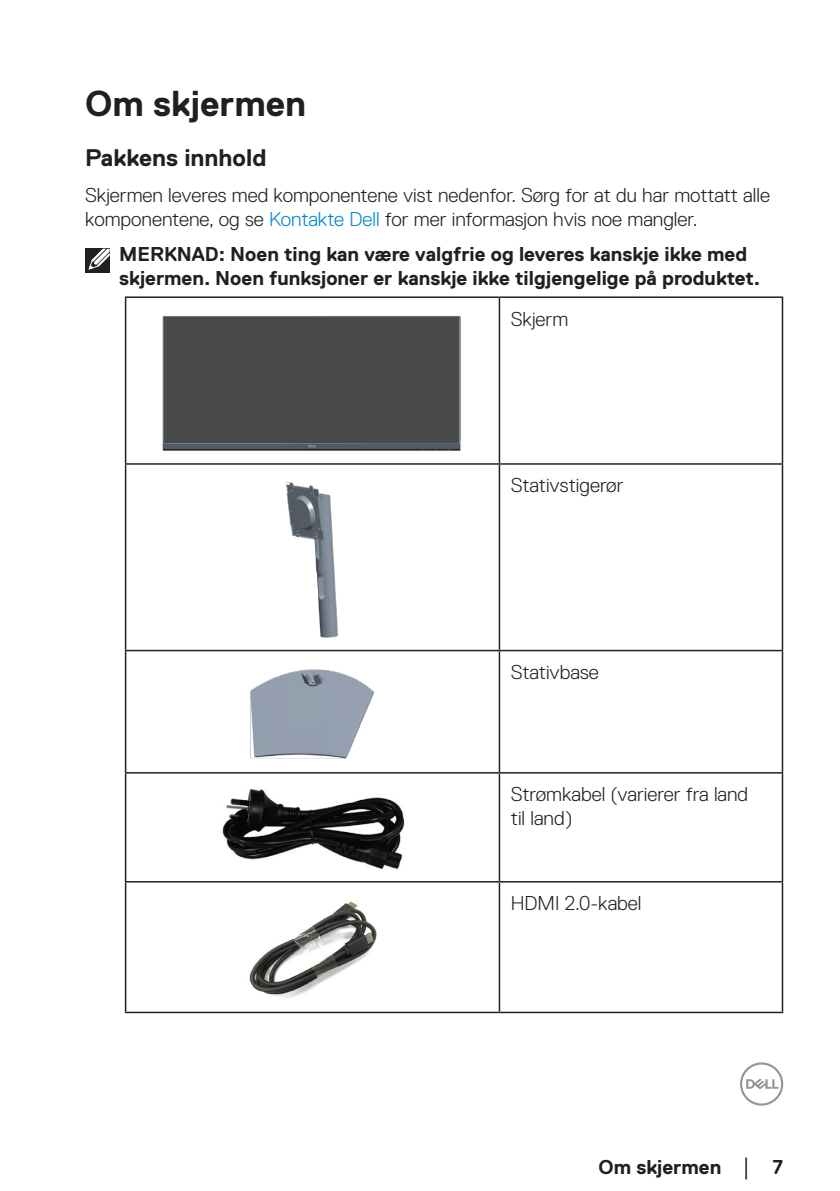
<style>
.page{position:relative;width:840px;height:1191px;background:#fff}
.page>*{position:absolute;margin:0;border:0;box-sizing:border-box;transform-origin:0 0}
.Head1{font:700 36px "Dell Replica";color:#231f20}
.Head2{font:700 24px "Dell Replica";color:#231f20}
.text{font:300 20px/24px "Dell Replica";color:#231f20}
.Note{font:700 20px/24px "Dell Replica";color:#231f20}
.s1{color:#0087cb}
.s2{font-family:"Arial";font-weight:400;font-size:18px}
</style>
<div class="page">
<svg style="left:740px;top:1062px;width:42px;height:43px"></svg>
<hr style="left:125px;top:296px;width:374px;height:2px;background:#231f20">
<hr style="left:125px;top:298px;width:1px;height:165px;background:#231f20">
<hr style="left:499px;top:296px;width:283px;height:2px;background:#231f20">
<hr style="left:498px;top:298px;width:2px;height:165px;background:#231f20">
<hr style="left:781px;top:298px;width:1px;height:165px;background:#231f20">
<hr style="left:125px;top:463px;width:374px;height:2px;background:#231f20">
<hr style="left:125px;top:465px;width:1px;height:185px;background:#231f20">
<hr style="left:499px;top:463px;width:283px;height:2px;background:#231f20">
<hr style="left:498px;top:465px;width:2px;height:185px;background:#231f20">
<hr style="left:781px;top:465px;width:1px;height:185px;background:#231f20">
<hr style="left:125px;top:650px;width:374px;height:1px;background:#231f20">
<hr style="left:125px;top:651px;width:1px;height:121px;background:#231f20">
<hr style="left:499px;top:650px;width:283px;height:1px;background:#231f20">
<hr style="left:498px;top:651px;width:2px;height:121px;background:#231f20">
<hr style="left:781px;top:651px;width:1px;height:121px;background:#231f20">
<hr style="left:125px;top:772px;width:374px;height:1px;background:#231f20">
<hr style="left:125px;top:773px;width:1px;height:108px;background:#231f20">
<hr style="left:499px;top:772px;width:283px;height:1px;background:#231f20">
<hr style="left:498px;top:773px;width:2px;height:108px;background:#231f20">
<hr style="left:781px;top:773px;width:1px;height:108px;background:#231f20">
<hr style="left:125px;top:881px;width:374px;height:1px;background:#231f20">
<hr style="left:125px;top:882px;width:1px;height:129px;background:#231f20">
<hr style="left:499px;top:881px;width:283px;height:1px;background:#231f20">
<hr style="left:498px;top:882px;width:2px;height:129px;background:#231f20">
<hr style="left:781px;top:882px;width:1px;height:129px;background:#231f20">
<hr style="left:125px;top:1011px;width:374px;height:2px;background:#231f20">
<hr style="left:499px;top:1011px;width:283px;height:2px;background:#231f20">
<img style="left:162px;top:316px;width:299px;height:135px">
<div style="left:164px;top:317px;width:295px;height:125px;background:#494949"></div>
<img style="left:285px;top:482px;width:53px;height:156px">
<img style="left:250px;top:669px;width:125px;height:90px">
<img style="left:222px;top:789px;width:183px;height:81px">
<img style="left:249px;top:901px;width:128px;height:98px">
<div style="left:85px;top:249px;width:24px;height:24px;background:#231f20"></div>
<svg style="left:88px;top:249px;width:22px;height:21px"></svg>
<p class="Head1" style="left:85px;top:83px;width:222px">Om skjermen</p>
<p class="Head2" style="left:85px;top:145px;width:183px">Pakkens innhold</p>
<p class="text" style="left:85px;top:183px;width:686px">Skjermen leveres med komponentene vist nedenfor. Sørg for at du har mottatt alle komponentene, og se <span class="s1">Kontakte Dell</span> for mer informasjon hvis noe mangler.</p>
<p class="Note" style="left:119px;top:242px;width:642px">MERKNAD: Noen ting kan være valgfrie og leveres kanskje ikke med skjermen. Noen funksjoner er kanskje ikke tilgjengelige på produktet.</p>
<p class="text" style="left:510px;top:307px;width:59px">Skjerm</p>
<p class="text" style="left:510px;top:473px;width:114px">Stativstigerør</p>
<p class="text" style="left:510px;top:660px;width:89px">Stativbase</p>
<p class="text" style="left:510px;top:782px;width:239px">Strømkabel (varierer fra land til land)</p>
<p class="text" style="left:510px;top:891px;width:132px">HDMI 2.0-kabel</p>
<p class="Note" style="left:598px;top:1155px;width:186px">Om skjermen <span class="s2">│</span> 7</p>
</div>
